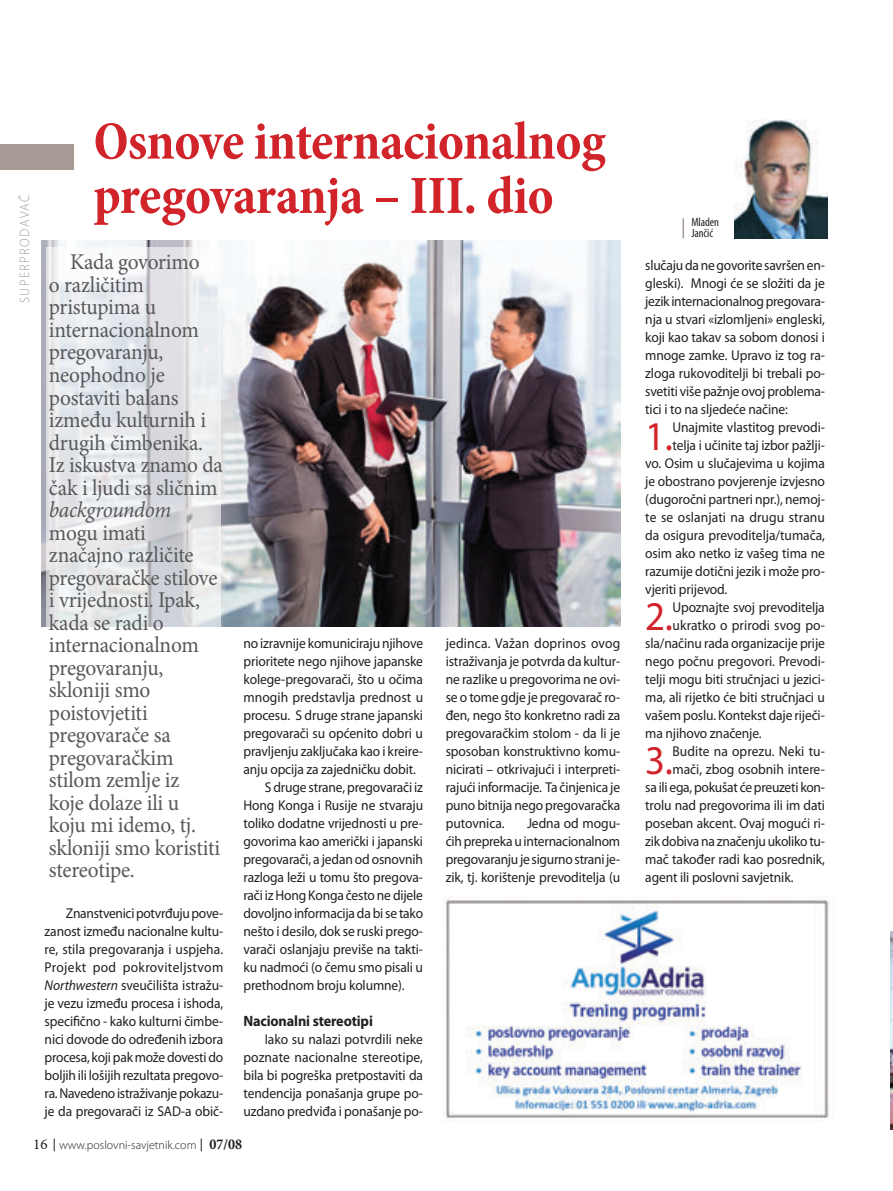
<style>
.page{position:relative;width:893px;height:1191px;background:#fff}
.page>*{position:absolute;margin:0;border:0;box-sizing:border-box;transform-origin:0 0}
._01_Txt{font:700 condensed 54.3px/54.3px "Minion Pro";letter-spacing:-.01em;color:#d1232a}
._01_Txt-2{font:40.95px "Myriad Pro";color:#d1232a;scale:.95 1}
._05_podnaslov{font:22.5px/22.5px "Minion Pro";letter-spacing:-.01em;color:#57585a;scale:.95 1}
._04_medju_2{font:700 15px "Myriad Pro";letter-spacing:-.01em;color:#231f20;scale:.95 1}
._01_Txt-3{font:14.25px/18px "Myriad Pro";letter-spacing:-.01em;color:#231f20;text-align:justify;scale:.95 1}
.Paragraph_Style_3{font:300 13.5px "Myriad Pro";letter-spacing:.12em;color:#a79c95;scale:.95 1}
.t1{font:300 12px "Myriad Pro";color:#231f20}
._06_autor{font:condensed 12px/10.5px "Myriad Pro";letter-spacing:-.005em;color:#231f20}
.s1{font-style:italic}
.s2{font-family:"Minion Pro";font-weight:400;font-size:15px}
.s3{font-family:"Minion Pro";font-weight:700;font-stretch:condensed;font-size:15px}
</style>
<div class="page">
<svg style="left:54px;top:1138px;width:1px;height:13px"></svg>
<svg style="left:201px;top:1138px;width:1px;height:13px"></svg>
<div style="left:0;top:145px;width:74px;height:25px;background:#a79c95"></div>
<hr style="left:682px;top:218px;width:2px;height:20px;background:#a79c95">
<img style="left:735px;top:119px;width:92px;height:119px">
<img style="left:446px;top:899px;width:383px;height:221px">
<img style="left:42px;top:240px;width:578px;height:386px">
<svg style="left:47px;top:248px;width:174px;height:379px;fill:#e6e8eb"></svg>
<img style="left:891px;top:931px;width:2px;height:198px">
<p class="Paragraph_Style_3" style="left:17px;top:303px;width:116px;rotate:-90deg">SUPERPRODAVAČ</p>
<p class="_01_Txt" style="left:94px;top:114px;width:514px">Osnove internacionalnog pregovaranja – III. dio</p>
<p class="_05_podnaslov" style="left:49px;top:251px;width:185px;text-indent:21px">Kada govorimo<br>o različitim pristupima u internacionalnom pregovaranju, neophodno je postaviti balans između kulturnih i drugih čimbenika.<br>Iz iskustva znamo da čak i ljudi sa sličnim <span class="s1">backgroundom </span>mogu imati značajno različite pregovaračke stilove i vrijednosti. Ipak, kada se radi o internacionalnom pregovaranju, skloniji smo poistovjetiti pregovarače sa pregovaračkim stilom zemlje iz<br>koje dolaze ili u<br>koju mi idemo, tj. skloniji smo koristiti stereotipe.</p>
<p class="_01_Txt-3" style="left:45px;top:904px;width:190px;text-indent:21px">Znanstvenici potvrđuju pove&shy;zanost između nacionalne kultu&shy;re, stila pregovaranja i uspjeha.<br>Projekt pod pokroviteljstvom <span class="s1">Northwestern</span> sveučilišta istražu&shy;je vezu između procesa i ishoda, specifično - kako kulturni čimbe&shy;nici dovode do određenih izbora procesa, koji pak može dovesti do boljih ili lošijih rezultata pregovo&shy;ra. Navedeno istraživanje pokazu&shy;je da pregovarači iz SAD-a obič-</p>
<p class="_01_Txt-3" style="left:243px;top:634px;width:191px">no izravnije komuniciraju njihove prioritete nego njihove japanske kolege-pregovarači, što u očima mnogih predstavlja prednost u procesu. S druge strane japanski pregovarači su općenito dobri u pravljenju zaključaka kao i kreire&shy;anju opcija za zajedničku dobit.</p>
<p class="_01_Txt-3" style="left:243px;top:778px;width:191px;text-indent:21px">S druge strane, pregovarači iz Hong Konga i Rusije ne stvaraju toliko dodatne vrijednosti u pre&shy;govorima kao američki i japanski pregovarači, a jedan od osnovnih razloga leži u tomu što pregova&shy;rači iz Hong Konga često ne dijele dovoljno informacija da bi se tako nešto i desilo, dok se ruski prego&shy;varači oslanjaju previše na takti&shy;ku nadmoći (o čemu smo pisali u prethodnom broju kolumne).</p>
<p class="_04_medju_2" style="left:243px;top:1011px;width:138px">Nacionalni stereotipi</p>
<p class="_01_Txt-3" style="left:243px;top:1030px;width:191px;text-indent:21px">Iako su nalazi potvrdili neke poznate nacionalne stereotipe, bila bi pogreška pretpostaviti da tendencija ponašanja grupe po&shy;uzdano predviđa i ponašanje po-</p>
<p class="_01_Txt-3" style="left:446px;top:634px;width:185px">jedinca. Važan doprinos ovog istraživanja je potvrda da kultur&shy;ne razlike u pregovorima ne ovi&shy;se o tome gdje je pregovarač ro&shy;đen, nego što konkretno radi za pregovaračkim stolom - da li je sposoban konstruktivno komu&shy;nicirati – otkrivajući i interpreti&shy;rajući informacije. Ta činjenica je puno bitnija nego pregovaračka putovnica.</p>
<p class="_01_Txt-3" style="left:446px;top:814px;width:185px;text-indent:81px">Jedna od mogu&shy;ćih prepreka u internacionalnom pregovaranju je sigurno strani je&shy;zik, tj. korištenje prevoditelja (u</p>
<p class="t1" style="left:33px;top:1137px;width:210px"><span class="s2">16</span> www.poslovni-savjetnik.com <span class="s3">07/08</span></p>
<p class="_06_autor" style="left:691px;top:217px;width:29px">Mladen<br>Jančić</p>
<p class="_01_Txt-3" style="left:645px;top:256px;width:191px">slučaju da ne govorite savršen en&shy;gleski). Mnogi će se složiti da je jezik internacionalnog pregovara&shy;nja u stvari «izlomljeni» engleski, koji kao takav sa sobom donosi i mnoge zamke. Upravo iz tog ra&shy;zloga rukovoditelji bi trebali po&shy;svetiti više pažnje ovoj problema&shy;tici i to na sljedeće načine:</p>
<p class="_01_Txt-2" style="left:645px;top:411px;width:31px">1.</p>
<p class="_01_Txt-3" style="left:672px;top:418px;width:162px">Unajmite vlastitog prevodi-</p>
<p class="_01_Txt-3" style="left:672px;top:436px;width:162px">telja i učinite taj izbor pažlji-</p>
<p class="_01_Txt-3" style="left:645px;top:454px;width:191px">vo. Osim u slučajevima u kojima</p>
<p class="_01_Txt-3" style="left:645px;top:472px;width:191px">je obostrano povjerenje izvjesno</p>
<p class="_01_Txt-3" style="left:645px;top:490px;width:191px">(dugoročni partneri npr.), nemoj-</p>
<p class="_01_Txt-3" style="left:645px;top:508px;width:191px">te se oslanjati na drugu stranu</p>
<p class="_01_Txt-3" style="left:645px;top:526px;width:191px">da osigura prevoditelja/tumača,</p>
<p class="_01_Txt-3" style="left:645px;top:544px;width:191px">osim ako netko iz vašeg tima ne</p>
<p class="_01_Txt-3" style="left:645px;top:562px;width:191px">razumije dotični jezik i može pro-</p>
<p class="_01_Txt-3" style="left:645px;top:580px;width:88px">vjeriti prijevod.</p>
<p class="_01_Txt-2" style="left:645px;top:591px;width:31px">2.</p>
<p class="_01_Txt-3" style="left:672px;top:598px;width:162px">Upoznajte svoj prevoditelja</p>
<p class="_01_Txt-3" style="left:672px;top:616px;width:162px">ukratko o prirodi svog po-</p>
<p class="_01_Txt-3" style="left:645px;top:634px;width:191px">sla/načinu rada organizacije prije</p>
<p class="_01_Txt-3" style="left:645px;top:652px;width:191px">nego počnu pregovori. Prevodi-</p>
<p class="_01_Txt-3" style="left:645px;top:670px;width:191px">telji mogu biti stručnjaci u jezici-</p>
<p class="_01_Txt-3" style="left:645px;top:688px;width:191px">ma, ali rijetko će biti stručnjaci u</p>
<p class="_01_Txt-3" style="left:645px;top:706px;width:191px">vašem poslu. Kontekst daje riječi-</p>
<p class="_01_Txt-3" style="left:645px;top:724px;width:124px">ma njihovo značenje.</p>
<p class="_01_Txt-2" style="left:645px;top:735px;width:31px">3.</p>
<p class="_01_Txt-3" style="left:672px;top:742px;width:162px">Budite na oprezu. Neki tu-</p>
<p class="_01_Txt-3" style="left:672px;top:760px;width:162px">mači, zbog osobnih intere-</p>
<p class="_01_Txt-3" style="left:645px;top:778px;width:191px">sa ili ega, pokušat će preuzeti kon-</p>
<p class="_01_Txt-3" style="left:645px;top:796px;width:191px">trolu nad pregovorima ili im dati</p>
<p class="_01_Txt-3" style="left:645px;top:814px;width:191px">poseban akcent. Ovaj mogući ri-</p>
<p class="_01_Txt-3" style="left:645px;top:832px;width:191px">zik dobiva na značenju ukoliko tu-</p>
<p class="_01_Txt-3" style="left:645px;top:850px;width:191px">mač također radi kao posrednik,</p>
<p class="_01_Txt-3" style="left:645px;top:868px;width:158px">agent ili poslovni savjetnik.</p>
</div>
